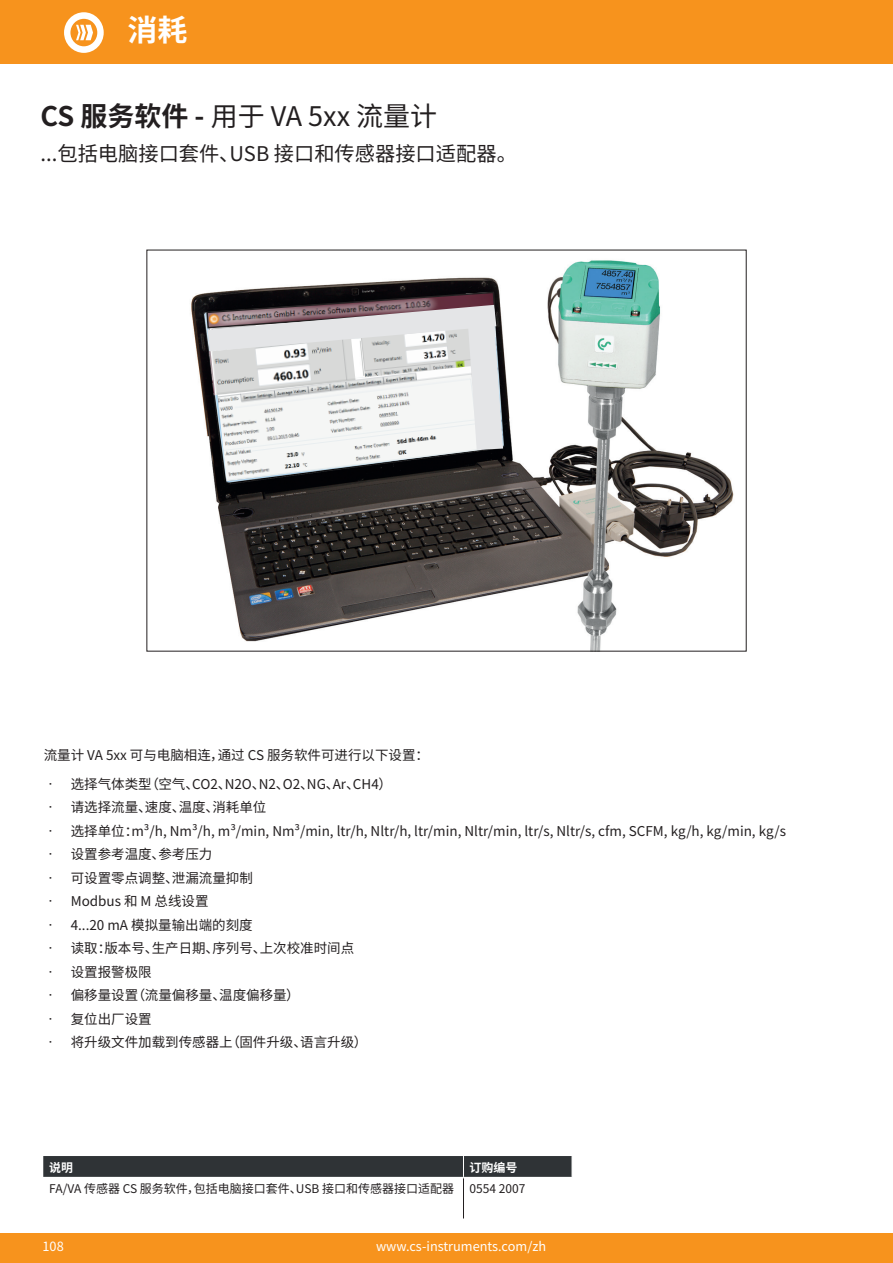
<style>
.page{position:relative;width:893px;height:1263px;background:#fff}
.page>*{position:absolute;margin:0;border:0;box-sizing:border-box;transform-origin:0 0}
.t1{font:700 30px "Noto Sans CJ Ksc";color:#fff}
.t2{font:27px "Noto Sans CJ Ksc";color:#231f20}
.t3{font:20.25px "Noto Sans CJ Ksc";color:#231f20}
.t4{font:13.5px "Noto Sans CJ Ksc";color:#231f20}
.t5{font:12.75px "Noto Sans CJ Ksc";color:#fff}
.t6{font:12px "Noto Sans CJ Ksc";color:#231f20}
.t7{font:700 12px "Noto Sans CJ Ksc";color:#fff}
.s1{font-weight:700}
</style>
<div class="page">
<div style="left:0;top:0;width:893px;height:64px;background:#f7931d"></div>
<div style="left:0;top:1233px;width:893px;height:30px;background:#f7931d"></div>
<img style="left:191px;top:260px;width:543px;height:389px">
<div style="left:43px;top:1156px;width:529px;height:21px;background:#2f3336"></div>
<hr style="left:463px;top:1178px;width:1px;height:40px;background:#231f20">
<img style="left:217px;top:450px;width:266px;height:31px">
<svg style="left:205px;top:291px;width:298px;height:159px"></svg>
<svg style="left:64px;top:12px;width:40px;height:41px"></svg>
<h1 class="t1" style="left:128px;top:13px;width:61px">消耗</h1>
<h2 class="t2" style="left:41px;top:101px;width:398px"><span class="s1">CS 服务软件 -</span> 用于 VA 5xx 流量计</h2>
<h3 class="t3" style="left:41px;top:142px;width:478px">...包括电脑接口套件、USB 接口和传感器接口适配器。</h3>
<p class="t4" style="left:44px;top:747px;width:387px">流量计 VA 5xx 可与电脑相连，通过 CS 服务软件可进行以下设置：</p>
<p class="t4" style="left:44px;top:776px;width:350px">• 选择气体类型（空气、CO2、N2O、N2、O2、NG、Ar、CH4）</p>
<p class="t4" style="left:44px;top:799px;width:224px">• 请选择流量、速度、温度、消耗单位</p>
<p class="t4" style="left:44px;top:823px;width:744px">• 选择单位：m³/h, Nm³/h, m³/min, Nm³/min, ltr/h, Nltr/h, ltr/min, Nltr/min, ltr/s, Nltr/s, cfm, SCFM, kg/h, kg/min, kg/s</p>
<p class="t4" style="left:44px;top:846px;width:170px">• 设置参考温度、参考压力</p>
<p class="t4" style="left:44px;top:870px;width:211px">• 可设置零点调整、泄漏流量抑制</p>
<p class="t4" style="left:44px;top:893px;width:166px">• Modbus 和 M 总线设置</p>
<p class="t4" style="left:44px;top:917px;width:210px">• 4...20 mA 模拟量输出端的刻度</p>
<p class="t4" style="left:44px;top:940px;width:312px">• 读取：版本号、生产日期、序列号、上次校准时间点</p>
<p class="t4" style="left:44px;top:964px;width:109px">• 设置报警极限</p>
<p class="t4" style="left:44px;top:987px;width:258px">• 偏移量设置（流量偏移量、温度偏移量）</p>
<p class="t4" style="left:44px;top:1011px;width:109px">• 复位出厂设置</p>
<p class="t4" style="left:44px;top:1034px;width:325px">• 将升级文件加载到传感器上（固件升级、语言升级）</p>
<p class="t7" style="left:49px;top:1160px;width:25px">说明</p>
<p class="t7" style="left:469px;top:1160px;width:49px">订购编号</p>
<p class="t6" style="left:49px;top:1182px;width:406px">FA/VA 传感器 CS 服务软件，包括电脑接口套件、USB 接口和传感器接口适配器</p>
<p class="t6" style="left:469px;top:1182px;width:57px">0554 2007</p>
<p class="t5" style="left:43px;top:1239px;width:23px">108</p>
<p class="t5" style="left:376px;top:1239px;width:172px">www.cs-instruments.com/zh</p>
</div>
